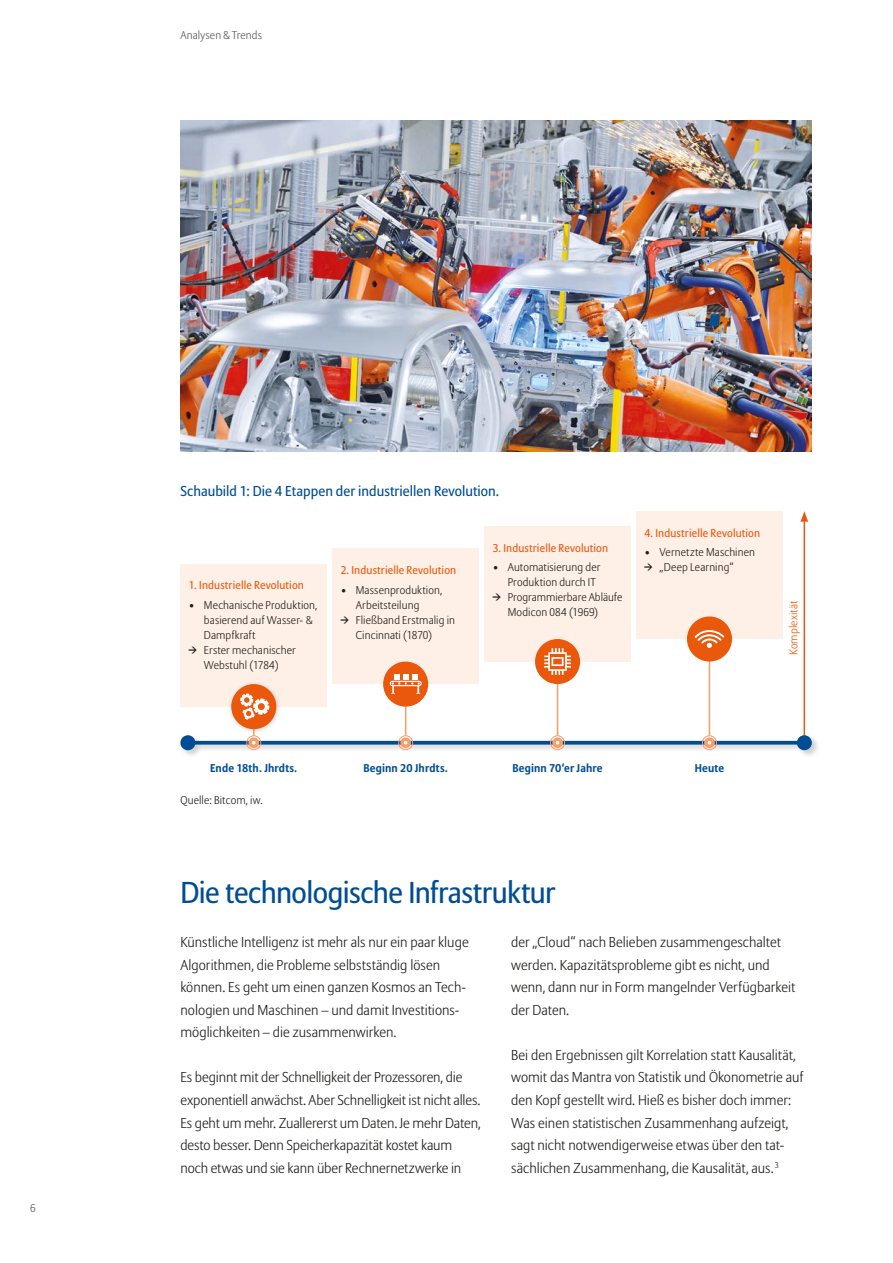
<style>
.page{position:relative;width:893px;height:1263px;background:#fff}
.page>*{position:absolute;margin:0;border:0;box-sizing:border-box;transform-origin:0 0}
.t1{font:30px "Allianz Sans";letter-spacing:-.02em;color:#004d93}
.t2{font:300 14.25px/22.5px "Allianz Sans";color:#1d1d1b}
.t3{font:14.25px "Allianz Sans";letter-spacing:.005em;color:#004d93}
.t4{font:300 11.25px/15px "Allianz Sans";letter-spacing:.01em;color:#1d1d1b}
.t5{font:11.25px "Allianz Sans";letter-spacing:.01em;color:#ea580c}
.t6{font:700 11.25px "Allianz Sans";letter-spacing:.015em;color:#004d93}
.t7{font:300 11.25px "Allianz Sans";letter-spacing:.01em;color:#575756}
.t8{font:300 11.25px "Allianz Sans";letter-spacing:.015em;color:#ea580c}
</style>
<div class="page">
<img style="left:180px;top:120px;width:632px;height:331px">
<hr style="left:804px;top:519px;width:1px;height:225px;background:#ea580c">
<svg style="left:800px;top:511px;width:8px;height:11px"></svg>
<div style="left:180px;top:734px;width:640px;height:24px;background:#1d1d1b;opacity:.21"></div>
<svg style="left:195px;top:741px;width:602px;height:4px;background:#155b9a"></svg>
<div style="left:180px;top:735px;width:15px;height:15px;background:#004d93;border-radius:50%"></div>
<div style="left:797px;top:735px;width:15px;height:15px;background:#004d93;border-radius:50%"></div>
<div style="left:180px;top:564px;width:147px;height:143px;background:#fef0e7"></div>
<div style="left:250px;top:739px;width:7px;height:7px;background:#fff;border-radius:50%"></div>
<div style="left:248px;top:737px;width:11px;height:11px;border:4px solid #f5a06b;border-radius:50%"></div>
<div style="left:228px;top:681px;width:54px;height:54px;background:#1d1d1b;opacity:.21"></div>
<div style="left:231px;top:684px;width:45px;height:45px;background:#ea580c;border-radius:50%"></div>
<div style="left:246px;top:735px;width:15px;height:15px;border:1px solid #f5a06b;border-radius:50%"></div>
<div style="left:332px;top:549px;width:147px;height:135px;background:#fef0e7"></div>
<hr style="left:405px;top:697px;width:1px;height:39px;background:#f5a06b">
<div style="left:402px;top:739px;width:7px;height:7px;background:#fff;border-radius:50%"></div>
<div style="left:400px;top:737px;width:11px;height:11px;border:4px solid #f5a06b;border-radius:50%"></div>
<div style="left:383px;top:661px;width:45px;height:46px;background:#ea580c;border-radius:50%"></div>
<div style="left:398px;top:735px;width:15px;height:15px;border:1px solid #f5a06b;border-radius:50%"></div>
<div style="left:484px;top:526px;width:147px;height:135px;background:#fef0e7"></div>
<hr style="left:557px;top:680px;width:1px;height:56px;background:#f5a06b">
<div style="left:554px;top:739px;width:7px;height:7px;background:#fff;border-radius:50%"></div>
<div style="left:552px;top:737px;width:11px;height:11px;border:4px solid #f5a06b;border-radius:50%"></div>
<div style="left:535px;top:639px;width:45px;height:45px;background:#ea580c;border-radius:50%"></div>
<div style="left:550px;top:735px;width:15px;height:15px;border:1px solid #f5a06b;border-radius:50%"></div>
<div style="left:636px;top:511px;width:147px;height:128px;background:#fef0e7"></div>
<hr style="left:709px;top:651px;width:1px;height:85px;background:#f5a06b">
<div style="left:706px;top:739px;width:7px;height:7px;background:#fff;border-radius:50%"></div>
<div style="left:704px;top:737px;width:11px;height:11px;border:4px solid #f5a06b;border-radius:50%"></div>
<div style="left:687px;top:616px;width:45px;height:45px;background:#ea580c;border-radius:50%"></div>
<div style="left:702px;top:735px;width:15px;height:15px;border:1px solid #f5a06b;border-radius:50%"></div>
<svg style="left:544px;top:648px;width:27px;height:27px"></svg>
<svg style="left:389px;top:674px;width:33px;height:20px"></svg>
<svg style="left:695px;top:630px;width:29px;height:18px"></svg>
<svg style="left:240px;top:693px;width:29px;height:43px"></svg>
<p class="t7" style="left:180px;top:28px;width:83px">Analysen&amp;Trends</p>
<p class="t7" style="left:30px;top:1201px;width:7px">6</p>
<p class="t3" style="left:180px;top:483px;width:320px">Schaubild 1: Die 4 Etappen der industriellen Revolution.</p>
<p class="t5" style="left:189px;top:579px;width:117px">1. Industrielle Revolution</p>
<p class="t4" style="left:204px;top:598px;width:115px;text-indent:-15px">• Mechanische Produktion, basierend auf Wasser- &amp;<br>Dampfkraft</p>
<p class="t4" style="left:189px;top:643px;width:108px;text-align:center">→ Erster mechanischer<br>Webstuhl (1784)</p>
<p class="t5" style="left:341px;top:564px;width:117px">2. Industrielle Revolution</p>
<p class="t4" style="left:356px;top:583px;width:88px;text-indent:-15px">• Massenproduktion,<br>Arbeitsteilung</p>
<p class="t4" style="left:356px;top:613px;width:101px;text-indent:-15px">→ Fließband Erstmalig in<br>Cincinnati (1870)</p>
<p class="t5" style="left:493px;top:541px;width:117px">3. Industrielle Revolution</p>
<p class="t4" style="left:508px;top:560px;width:94px;text-indent:-15px">• Automatisierung der<br>Produktion durch IT</p>
<p class="t4" style="left:508px;top:590px;width:116px;text-indent:-15px">→ Programmierbare Abläufe<br>Modicon 084 (1969)</p>
<p class="t5" style="left:645px;top:526px;width:117px">4. Industrielle Revolution</p>
<p class="t4" style="left:645px;top:545px;width:112px">• Vernetzte Maschinen</p>
<p class="t4" style="left:645px;top:560px;width:90px">→ „Deep Learning“</p>
<p class="t8" style="left:787px;top:655px;width:56px;rotate:-90deg">Komplexität</p>
<p class="t6" style="left:210px;top:760px;width:89px">Ende 18th. Jhrdts.</p>
<p class="t4" style="left:180px;top:793px;width:84px">Quelle: Bitcom, iw.</p>
<p class="t6" style="left:363px;top:760px;width:86px">Beginn 20 Jhrdts.</p>
<p class="t6" style="left:512px;top:760px;width:92px">Beginn 70‘er Jahre</p>
<h1 class="t1" style="left:180px;top:874px;width:377px">Die technologische Infrastruktur</h1>
<p class="t6" style="left:695px;top:760px;width:31px">Heute</p>
<p class="t2" style="left:180px;top:932px;width:290px">Künstliche Intelligenz ist mehr als nur ein paar kluge Algorithmen, die Probleme selbstständig lösen können. Es geht um einen ganzen Kosmos an Tech&shy;nologien und Maschinen – und damit Investitions&shy;möglichkeiten – die zusammenwirken.</p>
<p class="t2" style="left:180px;top:1067px;width:302px">Es beginnt mit der Schnelligkeit der Prozessoren, die exponentiell anwächst. Aber Schnelligkeit ist nicht alles.<br>Es geht um mehr. Zuallererst um Daten. Je mehr Daten, desto besser. Denn Speicherkapazität kostet kaum noch etwas und sie kann über Rechnernetzwerke in</p>
<p class="t2" style="left:511px;top:931px;width:286px">der „Cloud“ nach Belieben zusammengeschaltet werden. Kapazitätsprobleme gibt es nicht, und wenn, dann nur in Form mangelnder Verfügbarkeit der Daten.</p>
<p class="t2" style="left:511px;top:1044px;width:294px">Bei den Ergebnissen gilt Korrelation statt Kausalität, womit das Mantra von Statistik und Ökonometrie auf den Kopf gestellt wird. Hieß es bisher doch immer:<br>Was einen statistischen Zusammenhang aufzeigt, sagt nicht notwendigerweise etwas über den tat&shy;sächlichen Zusammenhang, die Kausalität, aus. <sup>3</sup></p>
</div>
